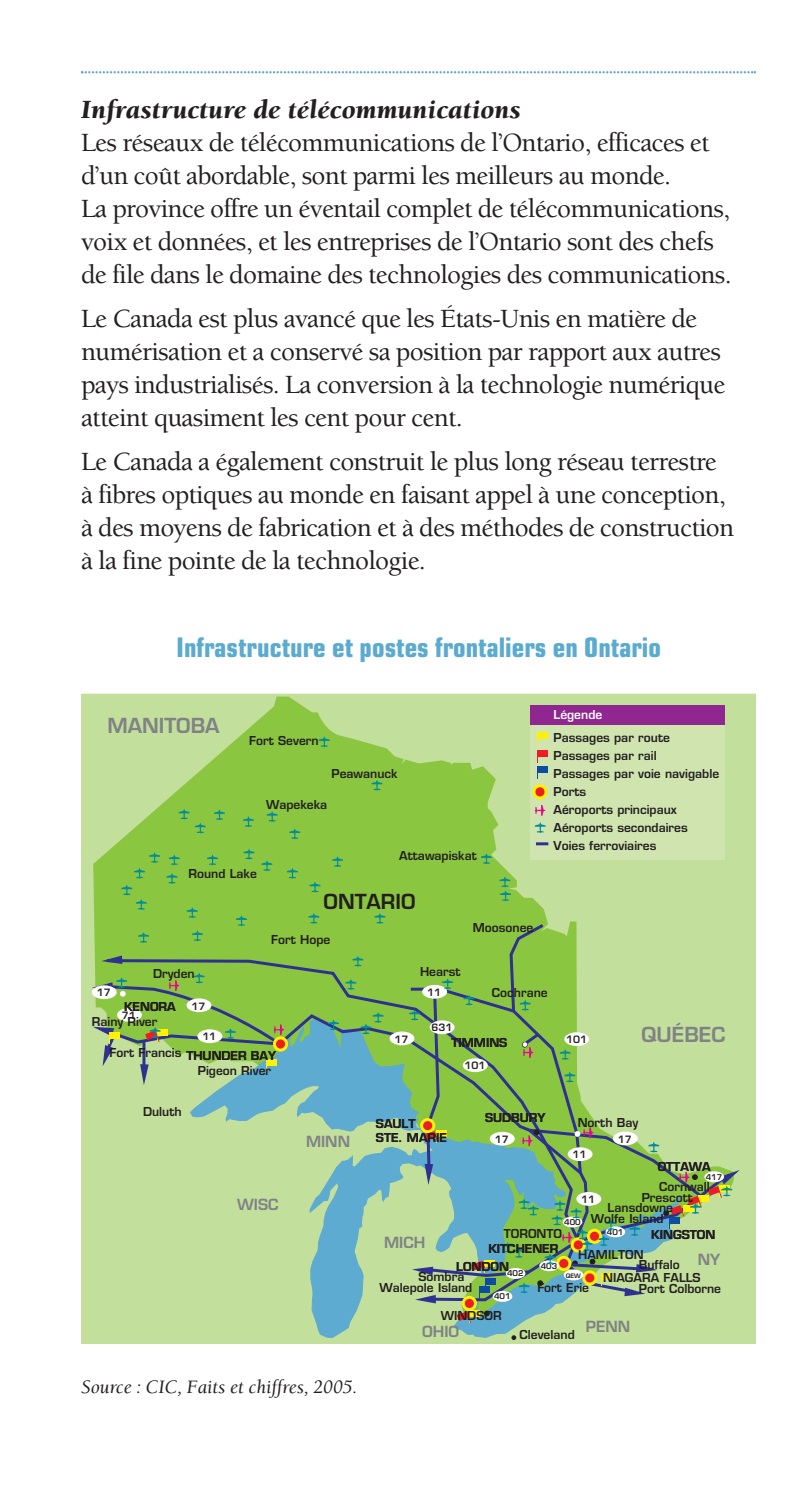
<style>
.page{position:relative;width:810px;height:1512px;background:#fff}
.page>*{position:absolute;margin:0;border:0;box-sizing:border-box;transform-origin:0 0}
.t1{font:500 27px/33px "Berkeley LT";letter-spacing:-.025em;color:#231f20}
.t2{font:700 condensed 27px "Eurostile LT";color:#5babd0}
.t3{font:italic 900 27px "Berkeley LT";letter-spacing:.015em;color:#231f20}
.t4{font:600 20.1px "Eurostile";color:#808285}
.t5{font:600 20.1px "Eurostile";color:#231f20}
.t6{font:italic 19.5px "Berkeley LT";color:#231f20}
.t7{font:600 15px "Eurostile";color:#808285}
.t8{font:600 12px/18px "Eurostile";color:#231f20}
.t9{font:600 12px "Eurostile";color:#fff}
.t10{font:600 9.9px "Eurostile";color:#231f20}
.t11{font:600 7.8px "Eurostile";color:#231f20}
.t12{font:600 6px "Eurostile";color:#231f20}
</style>
<div class="page">
<svg style="left:81px;top:71px;width:675px;height:2px"></svg>
<div style="left:81px;top:694px;width:675px;height:650px;background:#c3df9c"></div>
<svg style="left:91px;top:695px;width:644px;height:627px;background:#a4d169"></svg>
<svg style="left:190px;top:1241px;width:218px;height:98px;background:#b7d9a1"></svg>
<svg style="left:104px;top:958px;width:304px;height:283px;background:#acd18a"></svg>
<svg style="left:101px;top:956px;width:21px;height:8px"></svg>
<svg style="left:275px;top:1013px;width:133px;height:282px;background:#8fc4ac"></svg>
<div style="left:390px;top:1032px;width:24px;height:13px;background:#fff;border-radius:50%"></div>
<svg style="left:179px;top:809px;width:10px;height:11px"></svg>
<svg style="left:214px;top:809px;width:11px;height:11px"></svg>
<svg style="left:319px;top:736px;width:11px;height:11px"></svg>
<svg style="left:372px;top:780px;width:10px;height:11px"></svg>
<svg style="left:195px;top:823px;width:11px;height:10px"></svg>
<svg style="left:243px;top:816px;width:11px;height:11px"></svg>
<svg style="left:267px;top:811px;width:11px;height:11px"></svg>
<svg style="left:289px;top:828px;width:11px;height:11px"></svg>
<svg style="left:332px;top:856px;width:11px;height:11px"></svg>
<svg style="left:310px;top:882px;width:10px;height:11px"></svg>
<svg style="left:287px;top:868px;width:11px;height:11px"></svg>
<svg style="left:262px;top:860px;width:10px;height:11px"></svg>
<svg style="left:244px;top:849px;width:10px;height:10px"></svg>
<svg style="left:207px;top:854px;width:11px;height:11px"></svg>
<svg style="left:169px;top:854px;width:11px;height:11px"></svg>
<svg style="left:167px;top:873px;width:10px;height:11px"></svg>
<svg style="left:134px;top:852px;width:26px;height:27px"></svg>
<svg style="left:121px;top:885px;width:26px;height:25px"></svg>
<svg style="left:138px;top:932px;width:11px;height:11px"></svg>
<svg style="left:187px;top:907px;width:11px;height:11px"></svg>
<svg style="left:192px;top:930px;width:11px;height:11px"></svg>
<svg style="left:236px;top:915px;width:11px;height:11px"></svg>
<svg style="left:308px;top:913px;width:11px;height:11px"></svg>
<svg style="left:374px;top:913px;width:11px;height:11px"></svg>
<svg style="left:481px;top:853px;width:11px;height:11px"></svg>
<svg style="left:500px;top:876px;width:11px;height:25px"></svg>
<svg style="left:92px;top:973px;width:198px;height:112px;background:#99c46d"></svg>
<svg style="left:352px;top:956px;width:11px;height:11px"></svg>
<svg style="left:346px;top:979px;width:10px;height:11px"></svg>
<svg style="left:328px;top:1020px;width:11px;height:10px"></svg>
<svg style="left:361px;top:1012px;width:23px;height:22px"></svg>
<svg style="left:408px;top:921px;width:332px;height:419px;background:#9fc882"></svg>
<div style="left:530px;top:719px;width:194px;height:141px;background:#cfe4af"></div>
<div style="left:530px;top:705px;width:194px;height:20px;background:#90268f"></div>
<svg style="left:536px;top:842px;width:12px;height:3px"></svg>
<div style="left:534px;top:786px;width:12px;height:12px;background:#ee1d23;border-radius:50%"></div>
<div style="left:532px;top:784px;width:16px;height:15px;border:3px solid #fff101;border-radius:50%"></div>
<div style="left:537px;top:750px;width:11px;height:7px;background:#ee1d23"></div>
<div style="left:537px;top:732px;width:11px;height:7px;background:#fff101"></div>
<div style="left:537px;top:766px;width:11px;height:7px;background:#0d4da1"></div>
<svg style="left:537px;top:757px;width:1px;height:22px"></svg>
<svg style="left:535px;top:822px;width:11px;height:11px"></svg>
<svg style="left:535px;top:805px;width:11px;height:11px"></svg>
<p class="t3" style="left:81px;top:95px;width:441px">Infrastructure de télécommunications</p>
<p class="t1" style="left:81px;top:127px;width:652px">Les réseaux de télécommunications de l’Ontario, efficaces et d’un coût abordable, sont parmi les meilleurs au monde.<br>La province offre un éventail complet de télécommunications, voix et données, et les entreprises de l’Ontario sont des chefs de file dans le domaine des technologies des communications.</p>
<p class="t1" style="left:81px;top:302px;width:646px">Le Canada est plus avancé que les États-Unis en matière de numérisation et a conservé sa position par rapport aux autres pays industrialisés. La conversion à la technologie numérique atteint quasiment les cent pour cent.</p>
<p class="t1" style="left:81px;top:445px;width:655px">Le Canada a également construit le plus long réseau terrestre à fibres optiques au monde en faisant appel à une conception, à des moyens de fabrication et à des méthodes de construction à la fine pointe de la technologie.</p>
<p class="t2" style="left:176px;top:637px;width:486px">Infrastructure et postes frontaliers en Ontario</p>
<p class="t4" style="left:107px;top:718px;width:114px">MANITOBA</p>
<p class="t8" style="left:256px;top:733px;width:64px">ort Severn</p>
<p class="t8" style="left:331px;top:766px;width:68px">Peawanuck</p>
<p class="t8" style="left:266px;top:797px;width:63px">Wapekeka</p>
<p class="t8" style="left:399px;top:848px;width:79px">A tawapiskat</p>
<p class="t8" style="left:188px;top:866px;width:70px">Round Lake</p>
<p class="t5" style="left:324px;top:894px;width:94px">ONTARIO</p>
<p class="t8" style="left:278px;top:932px;width:54px">ort Hope</p>
<p class="t8" style="left:473px;top:920px;width:62px">M osonee</p>
<p class="t9" style="left:560px;top:710px;width:43px">égende</p>
<p class="t8" style="left:554px;top:748px;width:167px">Passages par ra<br>Passages par voie navigable<br>Ports<br>Aéroports principaux<br>Aéroports secondaires<br>Voies fe roviaires</p>
<p class="t8" style="left:554px;top:729px;width:118px">Passages par route</p>
<p class="t8" style="left:153px;top:966px;width:43px">Dryden</p>
<p class="t8" style="left:92px;top:1014px;width:67px">Rainy River</p>
<p class="t8" style="left:116px;top:1045px;width:66px">ort Francis</p>
<p class="t10" style="left:97px;top:989px;width:15px">17</p>
<p class="t8" style="left:124px;top:998px;width:53px">KENORA</p>
<p class="t10" style="left:191px;top:1002px;width:15px">17</p>
<p class="t10" style="left:122px;top:1012px;width:15px">71</p>
<p class="t10" style="left:202px;top:1033px;width:15px">11</p>
<p class="t8" style="left:186px;top:1048px;width:91px">THUNDER BAY</p>
<p class="t8" style="left:143px;top:1104px;width:40px">Duluth</p>
<p class="t8" style="left:198px;top:1063px;width:75px">Pigeon River</p>
<p class="t7" style="left:237px;top:1199px;width:43px">WISC</p>
<p class="t7" style="left:306px;top:1135px;width:46px">MINN</p>
<p class="t6" style="left:81px;top:1377px;width:278px">Source : CIC, Faits et chiffres, 2005.</p>
<p class="t10" style="left:394px;top:1035px;width:15px">17</p>
<p class="t8" style="left:420px;top:964px;width:42px">Hearst</p>
<p class="t10" style="left:427px;top:989px;width:15px">11</p>
<p class="t10" style="left:438px;top:1024px;width:15px">31</p>
<p class="t8" style="left:492px;top:984px;width:57px">Cochrane</p>
<p class="t8" style="left:452px;top:1034px;width:57px">TIMMINS</p>
<p class="t10" style="left:472px;top:1062px;width:15px">01</p>
<p class="t10" style="left:573px;top:1036px;width:15px">01</p>
<p class="t4" style="left:641px;top:1027px;width:86px">QUÉBEC</p>
<p class="t8" style="left:376px;top:1117px;width:72px;line-height:14.4px">SAULT<br>STE. MARIE</p>
<p class="t8" style="left:485px;top:1110px;width:62px">SUDBURY</p>
<p class="t8" style="left:578px;top:1115px;width:62px">North Bay</p>
<p class="t10" style="left:495px;top:1136px;width:15px">17</p>
<p class="t10" style="left:618px;top:1135px;width:15px">17</p>
<p class="t10" style="left:573px;top:1151px;width:15px">11</p>
<p class="t10" style="left:581px;top:1196px;width:15px">11</p>
<p class="t8" style="left:658px;top:1159px;width:55px">OTTAWA</p>
<p class="t11" style="left:711px;top:1174px;width:13px">17</p>
<p class="t8" style="left:659px;top:1178px;width:52px">Cornwall</p>
<p class="t8" style="left:642px;top:1190px;width:53px">Prescott</p>
<p class="t8" style="left:608px;top:1200px;width:67px">Lansdowne</p>
<p class="t8" style="left:591px;top:1211px;width:74px">Wolfe Island</p>
<p class="t11" style="left:612px;top:1229px;width:13px">01</p>
<p class="t8" style="left:504px;top:1226px;width:60px">TORONTO</p>
<p class="t8" style="left:651px;top:1227px;width:66px">KINGSTON</p>
<p class="t7" style="left:384px;top:1237px;width:43px">MICH</p>
<p class="t8" style="left:463px;top:1241px;width:97px;text-indent:25px">KITCHENER<br>ONDON</p>
<p class="t8" style="left:603px;top:1244px;width:99px;line-height:23.1px;text-indent:-25px">HAMILTON<br>NIAGARA FALLS</p>
<p class="t7" style="left:698px;top:1254px;width:24px">NY</p>
<p class="t8" style="left:639px;top:1257px;width:43px">Bu falo</p>
<p class="t11" style="left:546px;top:1263px;width:13px">03</p>
<p class="t11" style="left:513px;top:1271px;width:13px">02</p>
<p class="t8" style="left:380px;top:1273px;width:94px;line-height:10.2px;text-indent:39px">Sombra<br>Walepole Island</p>
<p class="t12" style="left:570px;top:1273px;width:12px">EW</p>
<p class="t8" style="left:544px;top:1280px;width:46px">ort Erie</p>
<p class="t8" style="left:639px;top:1281px;width:84px">Port Colborne</p>
<p class="t11" style="left:500px;top:1294px;width:13px">01</p>
<p class="t8" style="left:441px;top:1307px;width:62px">WINDSOR</p>
<p class="t7" style="left:422px;top:1325px;width:39px">OHIO</p>
<p class="t7" style="left:586px;top:1321px;width:46px">PENN</p>
<p class="t8" style="left:519px;top:1327px;width:57px">Cleveland</p>
</div>
